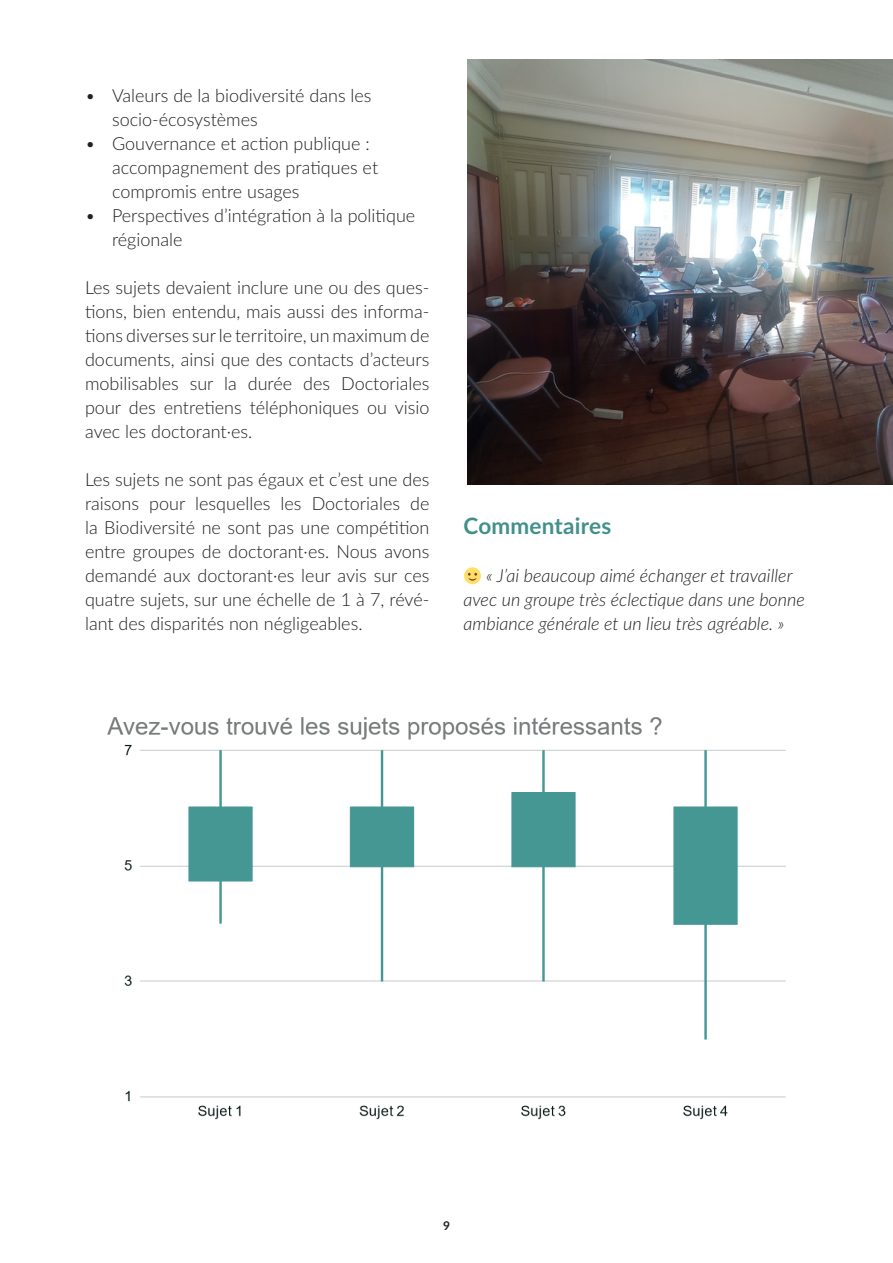
<style>
.page{position:relative;width:893px;height:1263px;background:#fff}
.page>*{position:absolute;margin:0;border:0;box-sizing:border-box;transform-origin:0 0}
.t1{font:700 22.5px "Lato";letter-spacing:.01em;color:#41908b}
.t2{font:300 18px/24px "Lato";color:#231f20}
.t3{font:italic 300 18px/24px "Lato";color:#231f20}
.t4{font:700 12px "Lato";color:#231f20}
</style>
<div class="page">
<img style="left:107px;top:717px;width:679px;height:403px">
<img style="left:468px;top:60px;width:425px;height:425px">
<p class="t2" style="left:112px;top:83px;width:261px;text-indent:-27px">• Valeurs de la biodiversité dans les socio-écosystèmes</p>
<p class="t2" style="left:112px;top:131px;width:268px;text-indent:-27px">• Gouvernance et action publique : accompagnement des pratiques et compromis entre usages</p>
<p class="t2" style="left:112px;top:203px;width:305px;text-indent:-27px">• Perspectives d’intégration à la politique régionale</p>
<p class="t2" style="left:85px;top:275px;width:346px;text-align:justify">Les sujets devaient inclure une ou des ques&shy;tions, bien entendu, mais aussi des informa&shy;tions diverses sur le territoire, un maximum de documents, ainsi que des contacts d’acteurs mobilisables sur la durée des Doctoriales pour des entretiens téléphoniques ou visio avec les doctorant·es.</p>
<p class="t2" style="left:85px;top:467px;width:346px;text-align:justify">Les sujets ne sont pas égaux et c’est une des raisons pour lesquelles les Doctoriales de la Biodiversité ne sont pas une compétition entre groupes de doctorant·es. Nous avons demandé aux doctorant·es leur avis sur ces quatre sujets, sur une échelle de 1 à 7, révé&shy;lant des disparités non négligeables.</p>
<p class="t1" style="left:463px;top:509px;width:149px">Commentaires</p>
<p class="t3" style="left:463px;top:563px;width:343px;text-indent:23px">« J’ai beaucoup aimé échanger et travailler avec un groupe très éclectique dans une bonne ambiance générale et un lieu très agréable. »</p>
<p class="t4" style="left:443px;top:1217px;width:8px">9</p>
</div>
